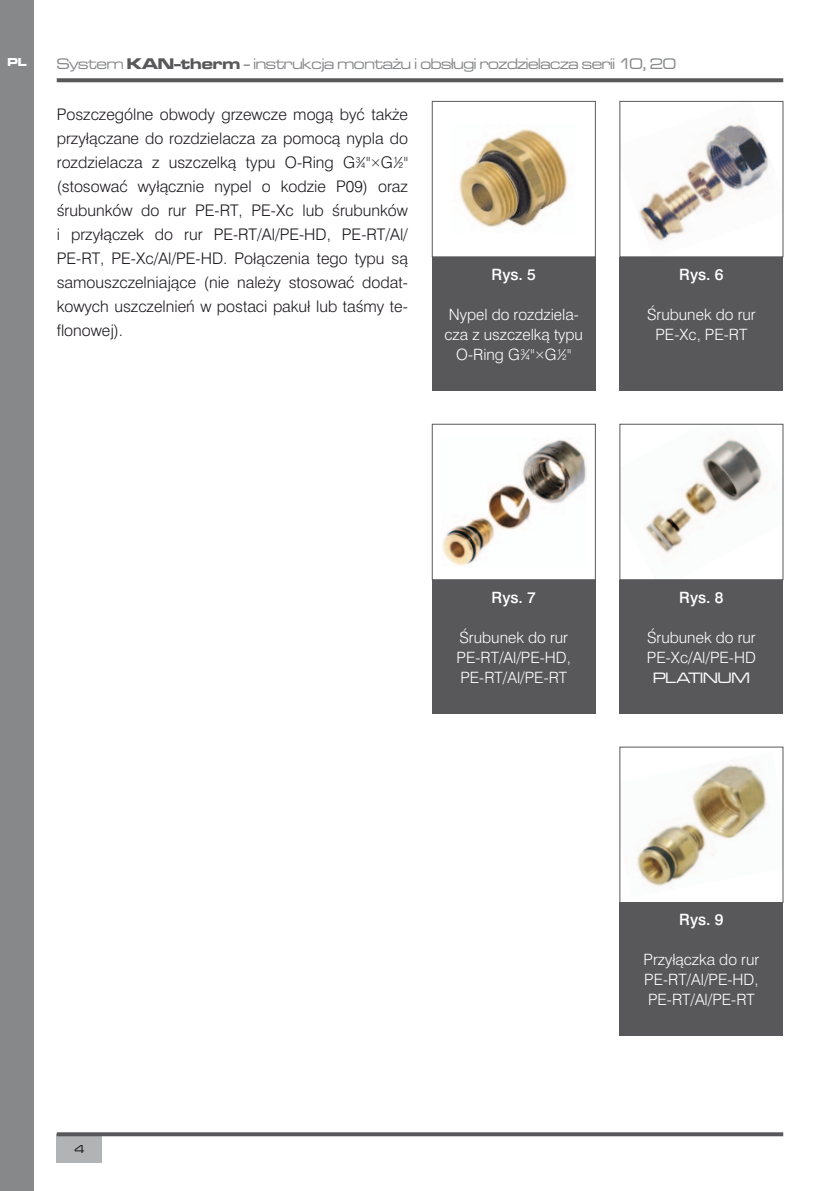
<style>
.page{position:relative;width:840px;height:1191px;background:#fff}
.page>*{position:absolute;margin:0;border:0;box-sizing:border-box;transform-origin:0 0}
.t1{font:16px/24px "Swiss 721 Lt AT";color:#1a171c;text-align:justify}
.t2{font:16px "Microgramma D Med Ext";letter-spacing:-.02em;color:#87888a}
.t3{font:15.6px/20px "Swiss 721 Lt AT";color:#fff;text-align:center}
.t4{font:15.6px "Swiss 721 Md AT";color:#fff}
.t5{font:15.6px "Microgramma D Med Ext";color:#fff}
.t6{font:12px "Microgramma D Bol Ext";color:#fff}
.t7{font:12px "Microgramma D Med Ext";color:#1a171c}
.s1{font-family:"Microgramma D Bol Ext";color:#58585a}
</style>
<div class="page">
<svg style="left:57px;top:78px;width:725px;height:4px;background:#626264"></svg>
<div style="left:57px;top:1134px;width:45px;height:28px;background:#b1b3b4"></div>
<svg style="left:57px;top:1132px;width:725px;height:4px;background:#636365"></svg>
<div style="left:0;top:0;width:34px;height:1191px;background:#87888a"></div>
<img style="left:459px;top:129px;width:109px;height:98px">
<div style="left:432px;top:101px;width:163px;height:156px;border:1px solid #58585a"></div>
<img style="left:639px;top:124px;width:131px;height:118px">
<div style="left:619px;top:101px;width:163px;height:156px;border:1px solid #58585a"></div>
<div style="left:432px;top:257px;width:163px;height:133px;background:#58585a"></div>
<div style="left:619px;top:257px;width:163px;height:133px;background:#58585a"></div>
<img style="left:442px;top:438px;width:144px;height:128px">
<div style="left:432px;top:424px;width:163px;height:156px;border:1px solid #58585a"></div>
<img style="left:645px;top:438px;width:118px;height:115px">
<div style="left:619px;top:424px;width:163px;height:156px;border:1px solid #58585a"></div>
<div style="left:432px;top:580px;width:163px;height:133px;background:#58585a"></div>
<div style="left:619px;top:580px;width:163px;height:133px;background:#58585a"></div>
<img style="left:636px;top:764px;width:131px;height:123px">
<div style="left:619px;top:902px;width:163px;height:134px;background:#58585a"></div>
<p class="t6" style="left:7px;top:54px;width:21px">PL</p>
<p class="t2" style="left:57px;top:54px;width:620px">System <span class="s1">KAN-therm</span> - instrukcja montażu i obsługi rozdzielacza serii 10, 20</p>
<p class="t1" style="left:57px;top:102px;width:352px">Poszczególne obwody grzewcze mogą być także przyłączane do rozdzielacza za pomocą nypla do rozdzielacza z uszczelką typu O-Ring G¾"×G½" (stosować wyłącznie nypel o kodzie P09) oraz śrubunków do rur PE-RT, PE-Xc lub śrubunków i przyłączek do rur PE-RT/Al/PE-HD, PE-RT/Al/ PE-RT, PE-Xc/Al/PE-HD. Połączenia tego typu są samouszczelniające (nie należy stosować dodat&shy;kowych uszczelnień w postaci pakuł lub taśmy te&shy;flonowej).</p>
<p class="t4" style="left:491px;top:265px;width:46px">Rys. 5</p>
<p class="t3" style="left:444px;top:304px;width:140px">Nypel do rozdziela&shy;cza z uszczelką typu<br>O-Ring G¾"×G½"</p>
<p class="t4" style="left:679px;top:265px;width:46px">Rys. 6</p>
<p class="t3" style="left:646px;top:304px;width:110px">Śrubunek do rur<br>PE-Xc, PE-RT</p>
<p class="t7" style="left:74px;top:1141px;width:11px">4</p>
<p class="t4" style="left:491px;top:588px;width:46px">Rys. 7</p>
<p class="t3" style="left:456px;top:627px;width:116px;text-align:left">Śrubunek do rur<br>PE-RT/Al/PE-HD,<br>PE-RT/Al/PE-RT</p>
<p class="t4" style="left:679px;top:588px;width:46px">Rys. 8</p>
<p class="t3" style="left:646px;top:627px;width:110px;text-align:left">Śrubunek do rur<br>PE-Xc/Al/PE-HD</p>
<p class="t5" style="left:652px;top:667px;width:98px">PLATINUM</p>
<p class="t4" style="left:679px;top:910px;width:46px">Rys. 9</p>
<p class="t3" style="left:643px;top:949px;width:117px;text-align:justify">Przyłączka do rur PE-RT/Al/PE-HD, PE-RT/Al/PE-RT</p>
</div>
